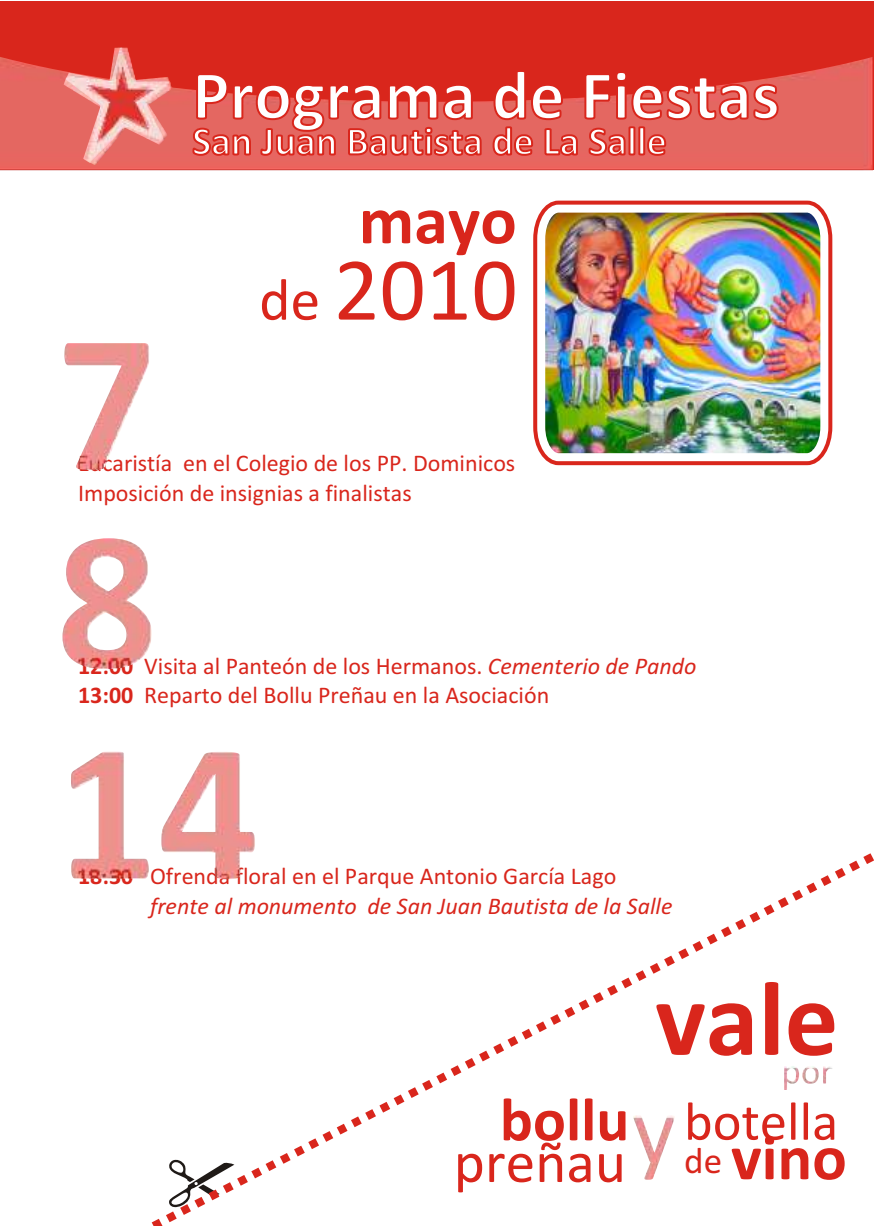
<style>
.page{position:relative;width:874px;height:1226px;background:#fff}
.page>*{position:absolute;margin:0;border:0;box-sizing:border-box;transform-origin:0 0}
.t1{font:700 106.8px "Calibri";color:#d9261c}
.t2{font:90.8px "Calibri";color:#d9261c}
.t3{font:700 70px "Calibri";color:#fff}
.t4{font:700 68.2px "Calibri";color:#d9261c}
.t5{font:700 64.6px "Calibri";color:#d9261c}
.t6{font:700 61.6px "Calibri";color:#d9261c}
.t7{font:59.4px "Calibri";color:#d9261c}
.t8{font:54.6px "Calibri";color:#d9261c}
.t9{font:700 40px "Calibri";color:#fff}
.t10{font:24px/29.2px "Calibri";color:#d9261c}
.t11{font:italic 24px/29.2px "Calibri";color:#d9261c}
.s1{font-size:59.6px}
.s2{font-weight:700}
.s3{font-style:italic}
.s4{font-weight:700;font-style:normal}
.s5{font-style:normal}
.s6{font-weight:400;font-size:37px}
</style>
<div class="page">
<div style="left:0;top:1px;width:873px;height:169px;background:#d9261c"></div>
<img style="left:0;top:57px;width:873px;height:113px">
<img style="left:64px;top:57px;width:107px;height:108px">
<img style="left:66px;top:47px;width:107px;height:116px">
<img style="left:64px;top:343px;width:85px;height:127px">
<img style="left:62px;top:538px;width:90px;height:131px">
<img style="left:71px;top:751px;width:184px;height:128px">
<img style="left:533px;top:200px;width:300px;height:266px">
<svg style="left:143px;top:846px;width:731px;height:380px"></svg>
<h3 class="t3" style="left:192px;top:66px;width:589px">Programa de Fiestas</h3>
<h3 class="t9" style="left:192px;top:124px;width:476px">San Juan Bautista de La Salle</h3>
<h3 class="t4" style="left:359px;top:192px;width:160px">mayo</h3>
<h2 class="t2" style="left:259px;top:252px;width:260px"><span class="s1">de</span> 2010</h2>
<p class="t10" style="left:78px;top:451px;width:439px">Eucaristía en el Colegio de los PP. Dominicos<br>Imposición de insignias a finalistas</p>
<p class="t10" style="left:78px;top:653px;width:620px"><span class="s2">12:00</span> Visita al Panteón de los Hermanos. <span class="s3">Cementerio de Pando<br></span><span class="s2">13:00</span> Reparto del Bollu Preñau en la Asociación</p>
<p class="t11" style="left:150px;top:864px;width:524px;text-indent:-72px"><span class="s4">18:30</span> <span class="s5">Ofrenda floral en el Parque Antonio García Lago </span>frente al monumento de San Juan Bautista de la Salle</p>
<h3 class="t6" style="left:500px;top:1094px;width:131px">bollu</h3>
<h3 class="t7" style="left:454px;top:1137px;width:174px">preñau</h3>
<h1 class="t1" style="left:655px;top:975px;width:185px">vale</h1>
<h3 class="t8" style="left:684px;top:1099px;width:156px">botella</h3>
<h3 class="t5" style="left:684px;top:1131px;width:164px"><span class="s6">de</span> vino</h3>
</div>
